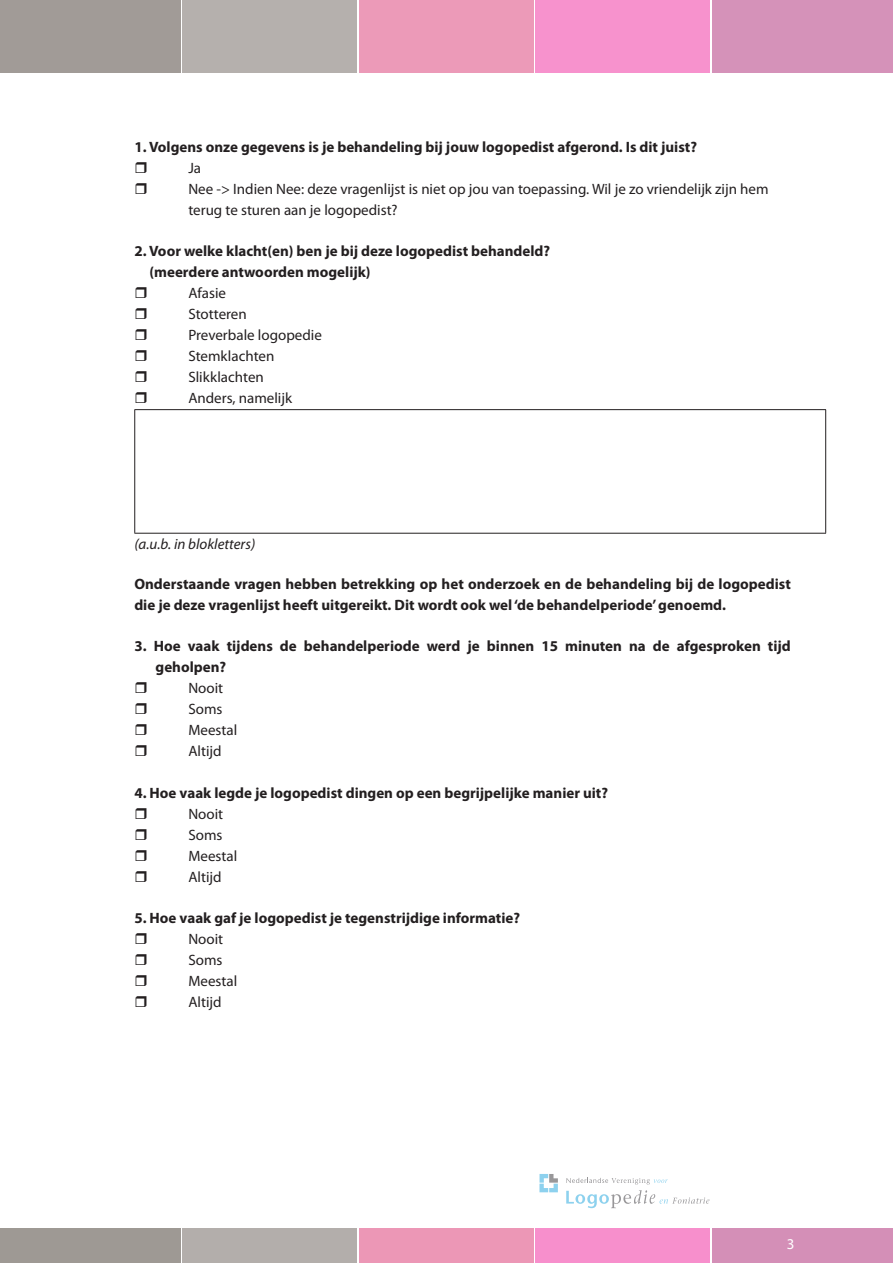
<style>
.page{position:relative;width:893px;height:1263px;background:#fff}
.page>*{position:absolute;margin:0;border:0;box-sizing:border-box;transform-origin:0 0}
.bold{font:700 15px/21px "Myriad Pro";color:#231f20}
.platte_tekst{font:15px/21px "Myriad Pro";color:#231f20}
.platte_tekst-2{font:italic 15px "Myriad Pro";color:#231f20}
.bold-2{font:15px "Myriad Pro";color:#231f20}
.t1{font:15px "Myriad Pro";color:#fff}
</style>
<div class="page">
<div style="left:0;top:0;width:180px;height:72px;background:#a19b97"></div>
<div style="left:182px;top:0;width:175px;height:72px;background:#b5b0ad"></div>
<div style="left:359px;top:0;width:174px;height:72px;background:#ec9ab8"></div>
<div style="left:536px;top:0;width:174px;height:72px;background:#f792cd"></div>
<div style="left:712px;top:0;width:181px;height:72px;background:#d592b9"></div>
<div style="left:0;top:1229px;width:180px;height:34px;background:#9e9994"></div>
<div style="left:182px;top:1229px;width:175px;height:34px;background:#b3aeab"></div>
<div style="left:359px;top:1229px;width:174px;height:34px;background:#ec97b6"></div>
<div style="left:536px;top:1229px;width:174px;height:34px;background:#f78fcc"></div>
<div style="left:712px;top:1229px;width:181px;height:34px;background:#d48fb7"></div>
<svg style="left:566px;top:1178px;width:143px;height:30px"></svg>
<svg style="left:539px;top:1174px;width:19px;height:18px"></svg>
<hr style="left:134px;top:409px;width:692px;height:1px;background:#231f20">
<hr style="left:134px;top:410px;width:1px;height:123px;background:#231f20">
<hr style="left:825px;top:410px;width:1px;height:123px;background:#231f20">
<hr style="left:134px;top:533px;width:692px;height:1px;background:#231f20">
<p class="bold" style="left:134px;top:136px;width:564px">1. Volgens onze gegevens is je behandeling bij jouw logopedist afgerond. Is dit juist?</p>
<p class="bold-2" style="left:188px;top:159px;width:14px">Ja</p>
<p class="platte_tekst" style="left:188px;top:179px;width:582px">Nee -&gt; Indien Nee: deze vragenlijst is niet op jou van toepassing. Wil je zo vriendelijk zijn hem terug te sturen aan je logopedist?</p>
<p class="bold" style="left:134px;top:240px;width:417px">2. Voor welke klacht(en) ben je bij deze logopedist behandeld?</p>
<p class="bold" style="left:150px;top:261px;width:223px">(meerdere antwoorden mogelijk)</p>
<p class="platte_tekst" style="left:188px;top:282px;width:39px">Afasie</p>
<p class="platte_tekst" style="left:188px;top:303px;width:60px">Stotteren</p>
<p class="platte_tekst" style="left:188px;top:324px;width:135px">Preverbale logopedie</p>
<p class="platte_tekst" style="left:188px;top:345px;width:88px">Stemklachten</p>
<p class="platte_tekst" style="left:188px;top:366px;width:77px">Slikklachten</p>
<p class="platte_tekst" style="left:188px;top:387px;width:105px">Anders, namelijk</p>
<p class="platte_tekst-2" style="left:134px;top:534px;width:122px">(a.u.b. in blokletters)</p>
<p class="bold" style="left:134px;top:573px;width:658px">Onderstaande vragen hebben betrekking op het onderzoek en de behandeling bij de logopedist die je deze vragenlijst heeft uitgereikt. Dit wordt ook wel ‘de behandelperiode’ genoemd.</p>
<p class="bold" style="left:156px;top:635px;width:637px;text-indent:-21px">3. Hoe vaak tijdens de behandelperiode werd je binnen 15 minuten na de afgesproken tijd geholpen?</p>
<p class="platte_tekst" style="left:188px;top:677px;width:36px">Nooit</p>
<p class="platte_tekst" style="left:188px;top:698px;width:36px">Soms</p>
<p class="platte_tekst" style="left:188px;top:719px;width:50px">Meestal</p>
<p class="platte_tekst" style="left:188px;top:740px;width:35px">Altijd</p>
<p class="bold" style="left:134px;top:782px;width:475px">4. Hoe vaak legde je logopedist dingen op een begrijpelijke manier uit?</p>
<p class="platte_tekst" style="left:188px;top:803px;width:36px">Nooit</p>
<p class="platte_tekst" style="left:188px;top:824px;width:36px">Soms</p>
<p class="platte_tekst" style="left:188px;top:845px;width:50px">Meestal</p>
<p class="platte_tekst" style="left:188px;top:866px;width:35px">Altijd</p>
<p class="bold" style="left:134px;top:907px;width:387px">5. Hoe vaak gaf je logopedist je tegenstrijdige informatie?</p>
<p class="bold-2" style="left:188px;top:930px;width:36px">Nooit</p>
<p class="platte_tekst" style="left:188px;top:949px;width:36px">Soms</p>
<p class="platte_tekst" style="left:188px;top:970px;width:50px">Meestal</p>
<p class="platte_tekst" style="left:188px;top:991px;width:35px">Altijd</p>
<p class="t1" style="left:787px;top:1235px;width:9px">3</p>
</div>
